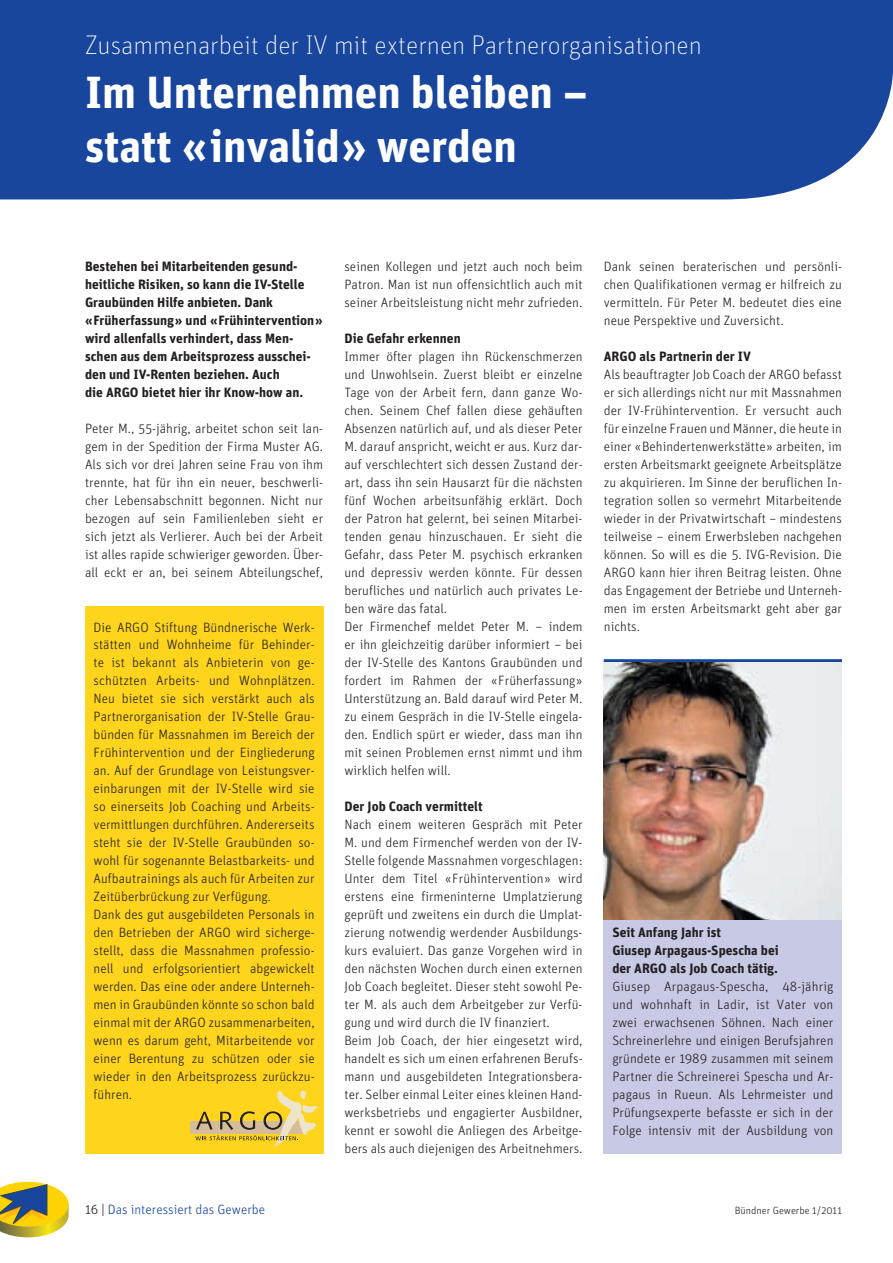
<style>
.page{position:relative;width:893px;height:1263px;background:#fff}
.page>*{position:absolute;margin:0;border:0;box-sizing:border-box;transform-origin:0 0}
.t1{font:45px/54px "Unit SO Pri Bold";color:#fff}
.t2{font:27px "Unit SO Pri Thin";color:#fff}
.t3{font:13.5px/18px "Unit SO Pri Light";color:#231f20}
.t4{font:13.5px/18px "Unit SO Pri Bold";color:#231f20}
.t5{font:13.5px "Unit SO Pri Light";color:#18469d}
.t6{font:10.5px "Unit SO Pri Light";color:#231f20}
.s1{font-family:"Unit SO Pri Bold"}
.s2{color:#231f20}
</style>
<div class="page">
<div style="left:0;top:0;width:893px;height:199px;background:#18469d"></div>
<svg style="left:0;top:1182px;width:69px;height:55px;background:#b5a94f"></svg>
<div style="left:604px;top:661px;width:238px;height:492px;background:#c7c9e5"></div>
<hr style="left:604px;top:659px;width:238px;height:3px;background:#18469d">
<div style="left:85px;top:606px;width:238px;height:547px;background:#fed41d"></div>
<div style="left:190px;top:1122px;width:115px;height:12px;background:#d6bd99"></div>
<svg style="left:195px;top:1090px;width:123px;height:58px"></svg>
<img style="left:604px;top:662px;width:238px;height:257px">
<p class="t2" style="left:85px;top:30px;width:618px">Zusammenarbeit der IV mit externen Partnerorganisationen</p>
<p class="t1" style="left:85px;top:65px;width:504px">Im Unternehmen bleiben – statt «invalid» werden</p>
<p class="t4" style="left:85px;top:257px;width:239px">Bestehen bei Mitarbeitenden gesund&shy;heitliche Risiken, so kann die IV-Stelle Graubünden Hilfe anbieten. Dank «Früherfassung» und «Frühintervention» wird allenfalls verhindert, dass Men&shy;schen aus dem Arbeitsprozess ausschei&shy;den und IV-Renten beziehen. Auch<br>die ARGO bietet hier ihr Know-how an.</p>
<p class="t3" style="left:85px;top:420px;width:240px;text-align:justify">Peter M., 55-jährig, arbeitet schon seit lan&shy;gem in der Spedition der Firma Muster AG.<br>Als sich vor drei Jahren seine Frau von ihm trennte, hat für ihn ein neuer, beschwerli&shy;cher Lebensabschnitt begonnen. Nicht nur bezogen auf sein Familienleben sieht er sich jetzt als Verlierer. Auch bei der Arbeit ist alles rapide schwieriger geworden. Über&shy;all eckt er an, bei seinem Abteilungschef,</p>
<p class="t3" style="left:94px;top:618px;width:223px">Die ARGO Stiftung Bündnerische Werk&shy;stätten und Wohnheime für Behinder&shy;te ist bekannt als Anbieterin von ge&shy;schützten Arbeits- und Wohnplätzen.<br>Neu bietet sie sich verstärkt auch als Partnerorganisation der IV-Stelle Grau&shy;bünden für Massnahmen im Bereich der Frühintervention und der Eingliederung an. Auf der Grundlage von Leistungsver&shy;einbarungen mit der IV-Stelle wird sie so einerseits Job Coaching und Arbeits&shy;vermittlungen durchführen. Andererseits steht sie der IV-Stelle Graubünden so&shy;wohl für sogenannte Belastbarkeits- und Aufbautrainings als auch für Arbeiten zur Zeitüberbrückung zur Verfügung.<br>Dank des gut ausgebildeten Personals in den Betrieben der ARGO wird sicherge&shy;stellt, dass die Massnahmen professio&shy;nell und erfolgsorientiert abgewickelt werden. Das eine oder andere Unterneh&shy;men in Graubünden könnte so schon bald einmal mit der ARGO zusammenarbeiten, wenn es darum geht, Mitarbeitende vor einer Berentung zu schützen oder sie wieder in den Arbeitsprozess zurückzu&shy;führen.</p>
<p class="t3" style="left:344px;top:258px;width:240px;text-align:justify">seinen Kollegen und jetzt auch noch beim Patron. Man ist nun offensichtlich auch mit seiner Arbeitsleistung nicht mehr zufrieden.</p>
<p class="t3" style="left:344px;top:330px;width:240px"><span class="s1">Die Gefahr erkennen<br></span>Immer öfter plagen ihn Rückenschmerzen und Unwohlsein. Zuerst bleibt er einzelne Tage von der Arbeit fern, dann ganze Wo&shy;chen. Seinem Chef fallen diese gehäuften Absenzen natürlich auf, und als dieser Peter M. darauf anspricht, weicht er aus. Kurz dar&shy;auf verschlechtert sich dessen Zustand der&shy;art, dass ihn sein Hausarzt für die nächsten fünf Wochen arbeitsunfähig erklärt. Doch der Patron hat gelernt, bei seinen Mitarbei&shy;tenden genau hinzuschauen. Er sieht die Gefahr, dass Peter M. psychisch erkranken und depressiv werden könnte. Für dessen berufliches und natürlich auch privates Le&shy;ben wäre das fatal.<br>Der Firmenchef meldet Peter M. – indem er ihn gleichzeitig darüber informiert – bei der IV-Stelle des Kantons Graubünden und fordert im Rahmen der «Früherfassung» Unterstützung an. Bald darauf wird Peter M. zu einem Gespräch in die IV-Stelle eingela&shy;den. Endlich spürt er wieder, dass man ihn mit seinen Problemen ernst nimmt und ihm wirklich helfen will.</p>
<p class="t3" style="left:344px;top:797px;width:240px"><span class="s1">Der Job Coach vermittelt<br></span>Nach einem weiteren Gespräch mit Peter M. und dem Firmenchef werden von der IV-Stelle folgende Massnahmen vorgeschlagen:<br>Unter dem Titel «Frühintervention» wird erstens eine firmeninterne Umplatzierung geprüft und zweitens ein durch die Umplat&shy;zierung notwendig werdender Ausbildungs&shy;kurs evaluiert. Das ganze Vorgehen wird in den nächsten Wochen durch einen externen Job Coach begleitet. Dieser steht sowohl Pe&shy;ter M. als auch dem Arbeitgeber zur Verfü&shy;gung und wird durch die IV finanziert.<br>Beim Job Coach, der hier eingesetzt wird, handelt es sich um einen erfahrenen Berufs&shy;mann und ausgebildeten Integrationsbera&shy;ter. Selber einmal Leiter eines kleinen Hand&shy;werksbetriebs und engagierter Ausbildner, kennt er sowohl die Anliegen des Arbeitge&shy;bers als auch diejenigen des Arbeitnehmers.</p>
<p class="t3" style="left:604px;top:258px;width:240px;text-align:justify">Dank seinen beraterischen und persönli&shy;chen Qualifikationen vermag er hilfreich zu vermitteln. Für Peter M. bedeutet dies eine neue Perspektive und Zuversicht.</p>
<p class="t3" style="left:604px;top:348px;width:240px"><span class="s1">ARGO als Partnerin der IV<br></span>Als beauftragter Job Coach der ARGO befasst er sich allerdings nicht nur mit Massnahmen der IV-Frühintervention. Er versucht auch für einzelne Frauen und Männer, die heute in einer «Behindertenwerkstätte» arbeiten, im ersten Arbeitsmarkt geeignete Arbeitsplätze zu akquirieren. Im Sinne der beruflichen In&shy;tegration sollen so vermehrt Mitarbeitende wieder in der Privatwirtschaft – mindestens teilweise – einem Erwerbsleben nachgehen können. So will es die 5. IVG-Revision. Die ARGO kann hier ihren Beitrag leisten. Ohne das Engagement der Betriebe und Unterneh&shy;men im ersten Arbeitsmarkt geht aber gar nichts.</p>
<p class="t3" style="left:612px;top:924px;width:223px"><span class="s1">Seit Anfang Jahr ist<br>Giusep Arpagaus-Spescha bei<br>der ARGO als Job Coach tätig.<br></span>Giusep Arpagaus-Spescha, 48-jährig und wohnhaft in Ladir, ist Vater von zwei erwachsenen Söhnen. Nach einer Schreinerlehre und einigen Berufsjahren gründete er 1989 zusammen mit seinem Partner die Schreinerei Spescha und Ar&shy;pagaus in Rueun. Als Lehrmeister und Prüfungsexperte befasste er sich in der Folge intensiv mit der Ausbildung von</p>
<p class="t5" style="left:85px;top:1201px;width:182px"><span class="s2">16 |</span> Das interessiert das Gewerbe</p>
<p class="t6" style="left:735px;top:1204px;width:109px">Bündner Gewerbe 1/2011</p>
</div>
